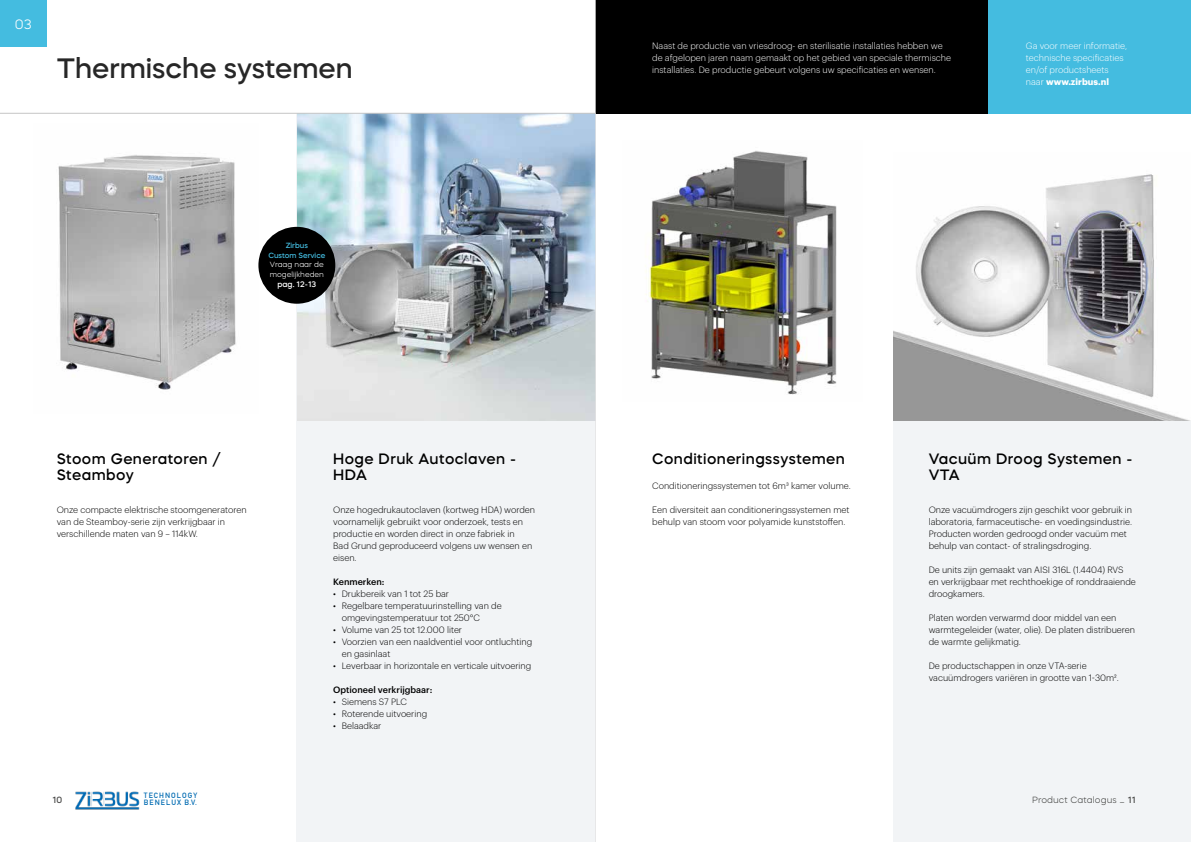
<style>
.page{position:relative;width:1191px;height:842px;background:#fff}
.page>*{position:absolute;margin:0;border:0;box-sizing:border-box;transform-origin:0 0}
.t1{font:500 28px "Mazzard H";color:#272727}
.t2{font:500 15px/16px "Mazzard H";letter-spacing:.03em;color:#000}
.t3{font:300 13.5px "Mazzard H";color:#fff}
.t4{font:300 9px/12px "Graphik";color:#000}
.t5{font:300 9px/12px "Graphik";color:#fff}
.t6{font:500 9px "Graphik";color:#000}
.t7{font:300 9px "Mazzard H";letter-spacing:.01em;color:#4a4a49}
.t8{font:500 9px "Mazzard H";color:#4a4a49}
.t9{font:500 8px "Mazzard H";color:#fff}
.t10{font:300 7.5px/9.5px "Mazzard H";color:#fff}
.t11{font:700 7.5px/7px "DIN Alternate";letter-spacing:.14em;color:#006bb2}
.t12{font:500 7.5px/9.5px "Mazzard H";color:#44bce0;text-align:center}
.s1{font-weight:700}
.s2{font-weight:500}
</style>
<div class="page">
<div style="left:297px;top:113px;width:299px;height:729px;background:#f2f4f6"></div>
<div style="left:893px;top:113px;width:298px;height:729px;background:#f2f4f6"></div>
<img style="left:75px;top:791px;width:65px;height:19px">
<div style="left:0;top:0;width:47px;height:47px;background:#44bce0"></div>
<div style="left:0;top:113px;width:298px;height:308px;background:#fff"></div>
<img style="left:58px;top:155px;width:178px;height:235px">
<img style="left:298px;top:114px;width:297px;height:307px">
<img style="left:646px;top:151px;width:191px;height:244px">
<div style="left:893px;top:113px;width:298px;height:308px;background:#fff"></div>
<img style="left:893px;top:174px;width:298px;height:247px">
<div style="left:258px;top:227px;width:77px;height:77px;background:#000;border-radius:50%"></div>
<div style="left:595px;top:0;width:393px;height:113px;background:#000"></div>
<div style="left:988px;top:0;width:203px;height:113px;background:#44bce0"></div>
<hr style="left:0;top:113px;width:595px;height:1px;background:#c6c6c6">
<hr style="left:595px;top:0;width:1px;height:842px;background:#e3e3e3">
<h3 class="t3" style="left:15px;top:15px;width:18px">03</h3>
<h1 class="t1" style="left:57px;top:50px;width:297px">Thermische systemen</h1>
<p class="t12" style="left:268px;top:241px;width:58px">Zirbus<br>Custom Service</p>
<p class="t10" style="left:270px;top:260px;width:56px">Vraag naar de mogelijkheden</p>
<p class="t9" style="left:277px;top:279px;width:40px">pag. 12-13</p>
<p class="t5" style="left:652px;top:39px;width:300px">Naast de productie van vriesdroog- en sterilisatie installaties hebben we de afgelopen jaren naam gemaakt op het gebied van speciale thermische installaties. De productie gebeurt volgens uw specificaties en wensen.</p>
<p class="t5" style="left:1026px;top:39px;width:103px">Ga voor meer informatie, technische specificaties en/of productsheets naar <span class="s1">www.zirbus.nl</span></p>
<h2 class="t2" style="left:57px;top:451px;width:166px">Stoom Generatoren /<br>Steamboy</h2>
<p class="t4" style="left:57px;top:503px;width:191px">Onze compacte elektrische stoomgeneratoren van de Steamboy-serie zijn verkrijgbaar in verschillende maten van 9 – 114kW.</p>
<h2 class="t2" style="left:333px;top:451px;width:184px">Hoge Druk Autoclaven -<br>HDA</h2>
<p class="t4" style="left:333px;top:503px;width:203px">Onze hogedrukautoclaven (kortweg HDA) worden voornamelijk gebruikt voor onderzoek, tests en productie en worden direct in onze fabriek in<br>Bad Grund geproduceerd volgens uw wensen en eisen.</p>
<p class="t6" style="left:333px;top:575px;width:53px">Kenmerken:</p>
<p class="t4" style="left:333px;top:587px;width:117px">• Drukbereik van 1 tot 25 bar</p>
<p class="t4" style="left:342px;top:599px;width:161px;text-indent:-9px">• Regelbare temperatuurinstelling van de omgevingstemperatuur tot 250°C</p>
<p class="t4" style="left:333px;top:623px;width:130px">• Volume van 25 tot 12.000 liter</p>
<p class="t4" style="left:342px;top:635px;width:192px;text-indent:-9px">• Voorzien van een naaldventiel voor ontluchting en gasinlaat</p>
<p class="t4" style="left:333px;top:659px;width:200px">• Leverbaar in horizontale en verticale uitvoering</p>
<p class="t6" style="left:333px;top:683px;width:101px">Optioneel verkrijgbaar:</p>
<p class="t4" style="left:333px;top:695px;width:75px">• Siemens S7 PLC</p>
<p class="t4" style="left:333px;top:707px;width:95px">• Roterende uitvoering</p>
<p class="t4" style="left:333px;top:719px;width:50px">• Belaadkar</p>
<h2 class="t2" style="left:652px;top:451px;width:194px">Conditioneringssystemen</h2>
<p class="t4" style="left:652px;top:479px;width:200px">Conditioneringssystemen tot 6m³ kamer volume.</p>
<p class="t4" style="left:652px;top:503px;width:199px">Een diversiteit aan conditioneringssystemen met behulp van stoom voor polyamide kunststoffen.</p>
<h2 class="t2" style="left:928px;top:451px;width:205px">Vacuüm Droog Systemen -<br>VTA</h2>
<p class="t4" style="left:928px;top:503px;width:205px">Onze vacuümdrogers zijn geschikt voor gebruik in laboratoria, farmaceutische- en voedingsindustrie.<br>Producten worden gedroogd onder vacuüm met behulp van contact- of stralingsdroging.</p>
<p class="t4" style="left:928px;top:563px;width:209px">De units zijn gemaakt van AISI 316L (1.4404) RVS en verkrijgbaar met rechthoekige of ronddraaiende droogkamers.</p>
<p class="t4" style="left:928px;top:611px;width:208px">Platen worden verwarmd door middel van een warmtegeleider (water, olie). De platen distribueren de warmte gelijkmatig.</p>
<p class="t4" style="left:928px;top:659px;width:192px">De productschappen in onze VTA-serie vacuümdrogers variëren in grootte van 1-30m².</p>
<p class="t11" style="left:144px;top:791px;width:55px">TECHNOLOGY<br>BENELUX B.V.</p>
<p class="t8" style="left:53px;top:794px;width:11px">10</p>
<p class="t7" style="left:1032px;top:795px;width:105px">Product Catalogus – <span class="s2">11</span></p>
</div>
